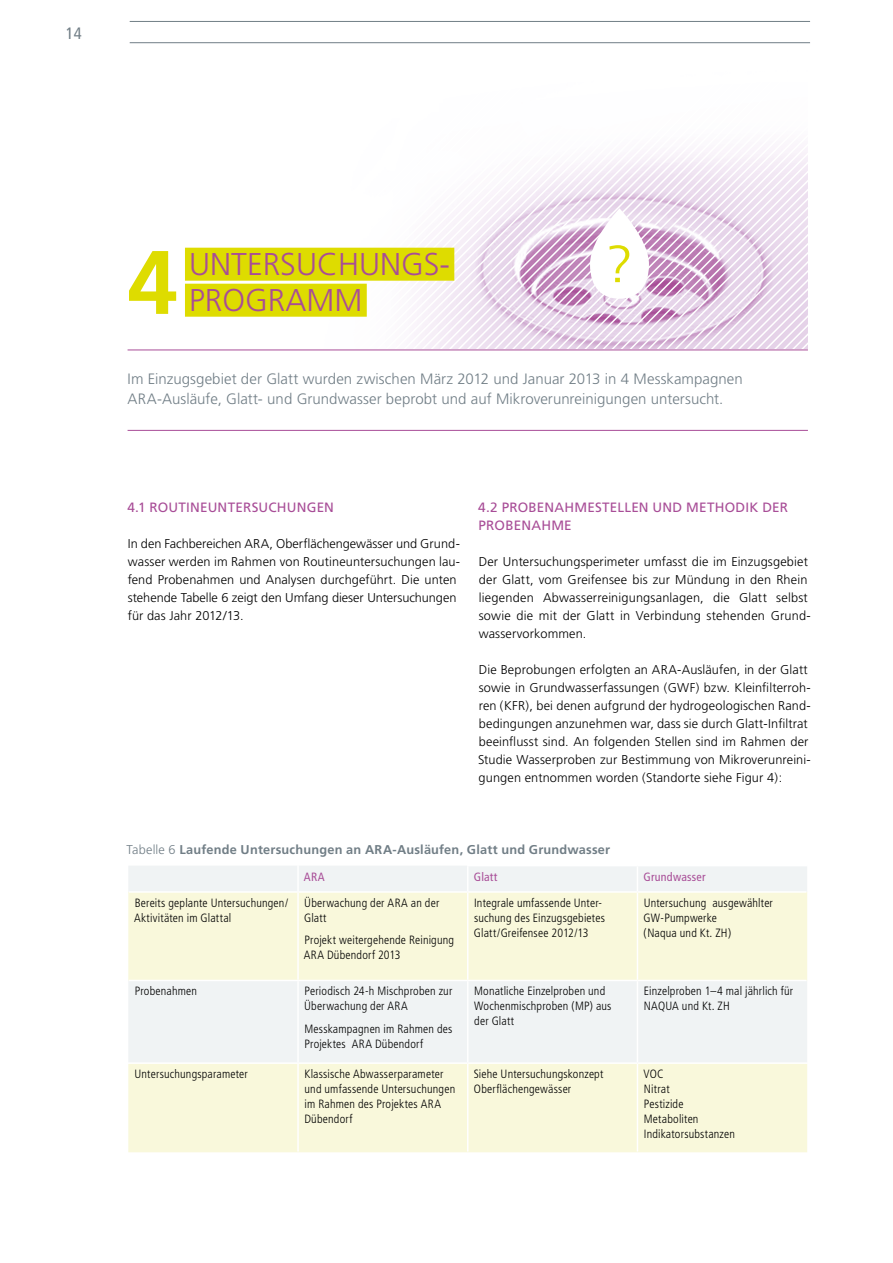
<style>
.page{position:relative;width:893px;height:1263px;background:#fff}
.page>*{position:absolute;margin:0;border:0;box-sizing:border-box;transform-origin:0 0}
.t1{font:700 90px "Frutiger";color:#dedc00}
.t2{font:300 31.5px/36px "Frutiger";color:#a84d97}
.t3{font:condensed 16.5px "Frutiger";color:#717e86}
.t4{font:300 15px/19.5px "Frutiger";color:#717e86}
.t5{font:13.5px/18px "Frutiger";letter-spacing:.015em;color:#a84d97}
.t6{font:300 12.75px/18px "Frutiger";letter-spacing:.01em;color:#000}
.t7{font:700 12.75px "Frutiger";letter-spacing:.015em;color:#717e86}
.t8{font:300 condensed 12px/15px "Frutiger";letter-spacing:.015em;color:#000}
.t9{font:condensed 12px "Frutiger";letter-spacing:.02em;color:#a84d97}
.s1{font-weight:300}
</style>
<div class="page">
<svg style="left:429px;top:43px;width:9px;height:307px"></svg>
<svg style="left:438px;top:43px;width:9px;height:307px"></svg>
<svg style="left:447px;top:43px;width:9px;height:307px"></svg>
<svg style="left:456px;top:43px;width:9px;height:307px"></svg>
<svg style="left:465px;top:43px;width:9px;height:307px"></svg>
<svg style="left:474px;top:43px;width:9px;height:307px"></svg>
<svg style="left:483px;top:43px;width:9px;height:307px"></svg>
<svg style="left:492px;top:43px;width:9px;height:307px"></svg>
<svg style="left:501px;top:43px;width:9px;height:307px"></svg>
<svg style="left:510px;top:43px;width:9px;height:307px"></svg>
<svg style="left:519px;top:43px;width:9px;height:307px"></svg>
<svg style="left:528px;top:43px;width:9px;height:307px"></svg>
<svg style="left:537px;top:43px;width:9px;height:307px"></svg>
<svg style="left:546px;top:43px;width:9px;height:307px"></svg>
<svg style="left:555px;top:43px;width:9px;height:307px"></svg>
<svg style="left:564px;top:43px;width:9px;height:307px"></svg>
<svg style="left:573px;top:43px;width:9px;height:307px"></svg>
<svg style="left:582px;top:43px;width:10px;height:307px"></svg>
<svg style="left:592px;top:43px;width:9px;height:307px"></svg>
<svg style="left:601px;top:43px;width:9px;height:307px"></svg>
<svg style="left:610px;top:43px;width:9px;height:307px"></svg>
<svg style="left:619px;top:43px;width:9px;height:307px"></svg>
<svg style="left:628px;top:43px;width:9px;height:307px"></svg>
<svg style="left:637px;top:43px;width:9px;height:307px"></svg>
<svg style="left:646px;top:43px;width:9px;height:307px"></svg>
<svg style="left:655px;top:43px;width:9px;height:307px"></svg>
<svg style="left:664px;top:43px;width:9px;height:307px"></svg>
<svg style="left:673px;top:43px;width:9px;height:307px"></svg>
<svg style="left:682px;top:43px;width:9px;height:307px"></svg>
<svg style="left:691px;top:43px;width:9px;height:307px"></svg>
<svg style="left:700px;top:43px;width:9px;height:307px"></svg>
<svg style="left:709px;top:43px;width:9px;height:307px"></svg>
<svg style="left:718px;top:43px;width:9px;height:307px"></svg>
<svg style="left:727px;top:43px;width:9px;height:307px"></svg>
<svg style="left:736px;top:43px;width:9px;height:307px"></svg>
<svg style="left:745px;top:43px;width:9px;height:307px"></svg>
<svg style="left:754px;top:43px;width:9px;height:307px"></svg>
<svg style="left:763px;top:43px;width:9px;height:307px"></svg>
<svg style="left:772px;top:21px;width:39px;height:329px"></svg>
<hr style="left:130px;top:42px;width:680px;height:1px;background:#717e86">
<hr style="left:130px;top:21px;width:680px;height:1px;background:#717e86">
<div style="left:128px;top:866px;width:679px;height:25px;background:#f0f3f4"></div>
<svg style="left:128px;top:892px;width:679px;height:260px;fill:#f9f8db"></svg>
<hr style="left:297px;top:866px;width:2px;height:25px;background:#fff">
<svg style="left:467px;top:866px;width:1px;height:25px"></svg>
<svg style="left:637px;top:866px;width:1px;height:25px"></svg>
<hr style="left:129px;top:891px;width:169px;height:2px;background:#fff">
<hr style="left:298px;top:891px;width:170px;height:2px;background:#fff">
<hr style="left:297px;top:893px;width:2px;height:87px;background:#fff">
<hr style="left:468px;top:891px;width:169px;height:2px;background:#fff">
<hr style="left:467px;top:893px;width:1px;height:87px;background:#fff">
<hr style="left:637px;top:891px;width:169px;height:2px;background:#fff">
<hr style="left:637px;top:893px;width:1px;height:87px;background:#fff">
<hr style="left:129px;top:980px;width:169px;height:1px;background:#fff">
<hr style="left:298px;top:980px;width:170px;height:1px;background:#fff">
<hr style="left:297px;top:981px;width:2px;height:81px;background:#fff">
<hr style="left:468px;top:980px;width:169px;height:1px;background:#fff">
<hr style="left:467px;top:981px;width:1px;height:81px;background:#fff">
<hr style="left:637px;top:980px;width:169px;height:1px;background:#fff">
<hr style="left:637px;top:981px;width:1px;height:81px;background:#fff">
<hr style="left:128px;top:1062px;width:170px;height:2px;background:#fff">
<hr style="left:298px;top:1062px;width:170px;height:2px;background:#fff">
<hr style="left:297px;top:1064px;width:2px;height:87px;background:#fff">
<hr style="left:468px;top:1062px;width:169px;height:2px;background:#fff">
<hr style="left:467px;top:1064px;width:1px;height:87px;background:#fff">
<hr style="left:637px;top:1062px;width:171px;height:2px;background:#fff">
<hr style="left:637px;top:1064px;width:1px;height:87px;background:#fff">
<svg style="left:590px;top:208px;width:59px;height:91px"></svg>
<div style="left:185px;top:248px;width:269px;height:33px;background:#dedc00"></div>
<div style="left:185px;top:284px;width:182px;height:33px;background:#dedc00"></div>
<hr style="left:128px;top:350px;width:680px;height:1px;background:#a84d97">
<hr style="left:128px;top:430px;width:680px;height:1px;background:#a84d97">
<p class="t3" style="left:66px;top:24px;width:17px">14</p>
<h1 class="t1" style="left:128px;top:230px;width:52px">4</h1>
<h2 class="t2" style="left:189px;top:247px;width:262px">UNTERSUCHUNGS-<br>PROGRAMM</h2>
<p class="t4" style="left:128px;top:369px;width:617px">Im Einzugsgebiet der Glatt wurden zwischen März 2012 und Januar 2013 in 4 Messkampagnen<br>ARA-Ausläufe, Glatt- und Grundwasser beprobt und auf Mikroverunreinigungen untersucht.</p>
<p class="t5" style="left:127px;top:498px;width:208px">4.1 ROUTINEUNTERSUCHUNGEN</p>
<p class="t6" style="left:128px;top:535px;width:334px">In den Fachbereichen ARA, Oberflächengewässer und Grund&shy;wasser werden im Rahmen von Routineuntersuchungen lau&shy;fend Probenahmen und Analysen durchgeführt. Die unten stehende Tabelle 6 zeigt den Umfang dieser Untersuchungen für das Jahr 2012/13.</p>
<p class="t5" style="left:478px;top:498px;width:311px">4.2 PROBENAHMESTELLEN UND METHODIK DER<br>PROBENAHME</p>
<p class="t6" style="left:479px;top:553px;width:333px">Der Untersuchungsperimeter umfasst die im Einzugsgebiet der Glatt, vom Greifensee bis zur Mündung in den Rhein liegenden Abwasserreinigungsanlagen, die Glatt selbst sowie die mit der Glatt in Verbindung stehenden Grund&shy;wasservorkommen.</p>
<p class="t6" style="left:478px;top:661px;width:334px">Die Beprobungen erfolgten an ARA-Ausläufen, in der Glatt sowie in Grundwasserfassungen (GWF) bzw. Kleinfilterroh&shy;ren (KFR), bei denen aufgrund der hydrogeologischen Rand&shy;bedingungen anzunehmen war, dass sie durch Glatt-Infiltrat beeinflusst sind. An folgenden Stellen sind im Rahmen der Studie Wasserproben zur Bestimmung von Mikroverunreini&shy;gungen entnommen worden (Standorte siehe Figur 4):</p>
<p class="t7" style="left:127px;top:842px;width:485px"><span class="s1">Tabelle 6</span> Laufende Untersuchungen an ARA-Ausläufen, Glatt und Grundwasser</p>
<p class="t9" style="left:304px;top:869px;width:22px">ARA</p>
<p class="t9" style="left:474px;top:869px;width:25px">Glatt</p>
<p class="t9" style="left:644px;top:869px;width:63px">Grundwasser</p>
<p class="t8" style="left:134px;top:895px;width:156px">Bereits geplante Untersuchungen/<br>Aktivitäten im Glattal</p>
<p class="t8" style="left:304px;top:895px;width:137px">Überwachung der ARA an der<br>Glatt</p>
<p class="t8" style="left:304px;top:933px;width:152px">Projekt weitergehende Reinigung<br>ARA Dübendorf 2013</p>
<p class="t8" style="left:135px;top:984px;width:64px">Probenahmen</p>
<p class="t8" style="left:304px;top:984px;width:150px">Periodisch 24-h Mischproben zur<br>Überwachung der ARA</p>
<p class="t8" style="left:304px;top:1021px;width:149px">Messkampagnen im Rahmen des<br>Projektes ARA Dübendorf</p>
<p class="t8" style="left:474px;top:895px;width:133px">Integrale umfassende Unter&shy;suchung des Einzugsgebietes<br>Glatt/Greifensee 2012/13</p>
<p class="t8" style="left:644px;top:895px;width:131px">Untersuchung ausgewählter<br>GW-Pumpwerke<br>(Naqua und Kt. ZH)</p>
<p class="t8" style="left:474px;top:984px;width:139px">Monatliche Einzelproben und<br>Wochenmischproben (MP) aus der Glatt</p>
<p class="t8" style="left:644px;top:984px;width:151px">Einzelproben 1–4 mal jährlich für<br>NAQUA und Kt. ZH</p>
<p class="t8" style="left:135px;top:1067px;width:115px">Untersuchungsparameter</p>
<p class="t8" style="left:304px;top:1067px;width:152px">Klassische Abwasserparameter und umfassende Untersuchungen im Rahmen des Projektes ARA<br>Dübendorf</p>
<p class="t8" style="left:474px;top:1067px;width:131px">Siehe Untersuchungskonzept<br>Oberflächengewässer</p>
<p class="t8" style="left:643px;top:1067px;width:93px">VOC<br>Nitrat<br>Pestizide<br>Metaboliten<br>Indikatorsubstanzen</p>
</div>
